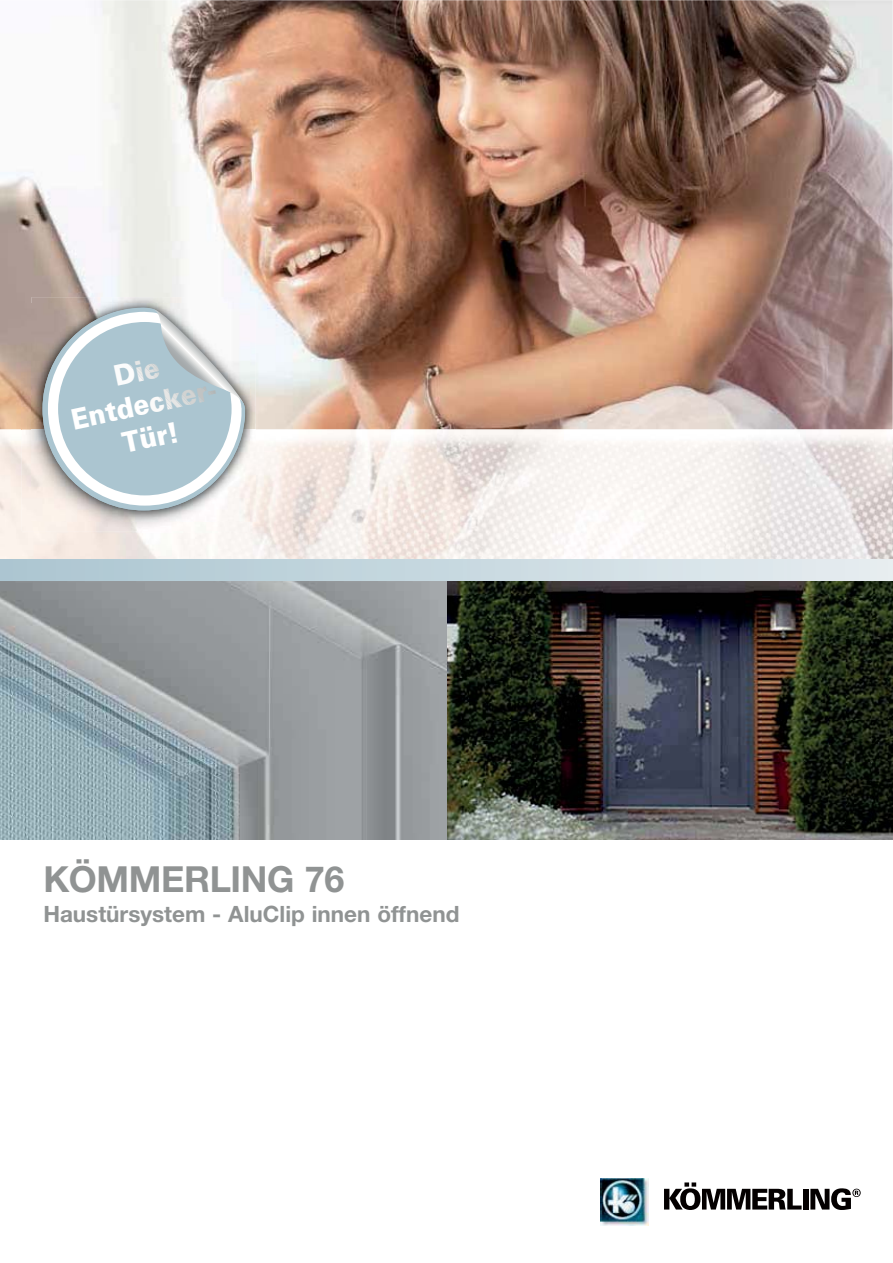
<style>
.page{position:relative;width:893px;height:1263px;background:#fff}
.page>*{position:absolute;margin:0;border:0;box-sizing:border-box;transform-origin:0 0}
.t1{font:700 36px "Helvetica Neue CE";letter-spacing:-.01em;color:#909393}
.t2{font:900 28.5px/33.6px "Univers";color:#fff;text-align:center;scale:.9 1}
.t3{font:700 22.5px "Helvetica Neue CE";color:#909393}
.s1{color:#fbfcfc}
.s2{color:#e6e6e5}
.s3{color:#dfe0df}
.s4{color:#fafaf9}
.s5{color:#d2d3d2}
.s6{color:#c1c3c3}
.s7{color:#b7baba}
</style>
<div class="page">
<img style="left:446px;top:580px;width:447px;height:260px">
<img style="left:0;top:580px;width:446px;height:260px">
<img style="left:0;top:0;width:893px;height:430px">
<img style="left:600px;top:1178px;width:2px;height:47px">
<svg style="left:664px;top:1182px;width:137px;height:28px"></svg>
<div style="left:803px;top:1189px;width:5px;height:21px;background:#040000"></div>
<svg style="left:810px;top:1188px;width:51px;height:22px"></svg>
<img style="left:602px;top:1178px;width:46px;height:47px">
<img style="left:0;top:430px;width:893px;height:129px">
<div style="left:0;top:559px;width:893px;height:21px;background:linear-gradient(to right,#aac5d0,#e6edf0)"></div>
<img style="left:22px;top:303px;width:227px;height:228px">
<img style="left:32px;top:297px;width:224px;height:224px">
<svg style="left:43px;top:307px;width:202px;height:203px"></svg>
<p class="t2" style="left:61px;top:371px;width:171px;rotate:-12deg"><span class="s1">D</span><span class="s2">i</span><span class="s3">e<br></span>Entde<span class="s4">c</span><span class="s2">k</span><span class="s5">e</span><span class="s6">r</span><span class="s7">-<br></span>Tür!</p>
<h1 class="t1" style="left:43px;top:866px;width:302px">KÖMMERLING 76</h1>
<p class="t3" style="left:43px;top:906px;width:418px">Haustürsystem - AluClip innen öffnend</p>
</div>
